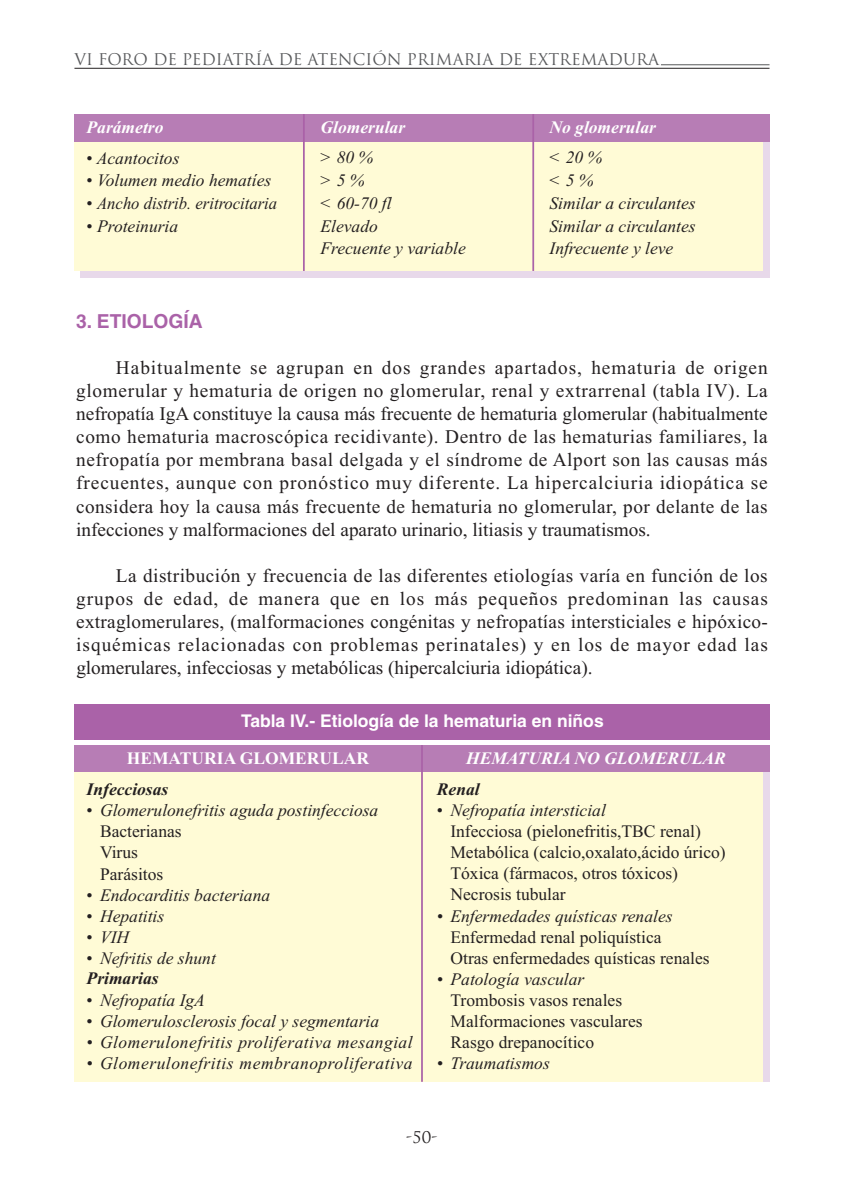
<style>
.page{position:relative;width:844px;height:1191px;background:#fff}
.page>*{position:absolute;margin:0;border:0;box-sizing:border-box;transform-origin:0 0}
.t1{font:19.25px/23.1px "Times New Roman";color:#231f20;text-align:justify}
.t2{font:700 19.25px "Helvetica";color:#aa62a8}
.t3{font:italic 17.5px/22.8px "Times New Roman";color:#231f20}
.t4{font:17.5px/21px "Times New Roman";color:#231f20}
.t5{font:italic 700 17.5px "Times New Roman";color:#fff}
.t6{font:italic 17.5px "Times New Roman";letter-spacing:.025em;color:#231f20}
.t7{font:italic 17.5px "Times New Roman";letter-spacing:.03em;color:#231f20}
.t8{font:700 17.5px "Helvetica";color:#fff}
.t9{font:700 17.5px "Times New Roman";color:#fff}
.t10{font:italic 700 17.5px "Times New Roman";color:#231f20}
.t11{font:15.75px "Trajan";color:#57585a}
.t12{font:15.75px "Trajan";color:#231f20}
.s1{font-style:normal}
.s2{font-weight:700}
</style>
<div class="page">
<div style="left:74px;top:745px;width:695px;height:27px;background:#b77db5"></div>
<hr style="left:660px;top:64px;width:109px;height:1px;background:#57585a">
<hr style="left:74px;top:68px;width:695px;height:1px;background:#231f20">
<div style="left:80px;top:114px;width:689px;height:163px;background:#e8d9ea"></div>
<div style="left:74px;top:114px;width:689px;height:157px;background:#fffbd6"></div>
<div style="left:74px;top:114px;width:695px;height:28px;background:#b77db5"></div>
<hr style="left:532px;top:114px;width:2px;height:157px;background:#aa62a8">
<hr style="left:303px;top:114px;width:1px;height:157px;background:#aa62a8">
<div style="left:74px;top:772px;width:689px;height:309px;background:#fffbd6"></div>
<div style="left:74px;top:704px;width:695px;height:35px;background:#aa62a8"></div>
<hr style="left:421px;top:745px;width:2px;height:336px;background:#aa62a8">
<p class="t11" style="left:74px;top:50px;width:586px">VI FORO DE PEDIATRÍA DE ATENCIÓN PRIMARIA DE EXTREMADURA</p>
<p class="t5" style="left:87px;top:117px;width:78px">Parámetro</p>
<p class="t3" style="left:87px;top:146px;width:94px">• Acantocitos</p>
<p class="t3" style="left:87px;top:169px;width:186px">• Volumen medio hematíes</p>
<p class="t3" style="left:87px;top:192px;width:192px">• Ancho distrib. eritrocitaria</p>
<p class="t3" style="left:87px;top:214px;width:93px">• Proteinuria</p>
<p class="t5" style="left:320px;top:117px;width:86px">Glomerular</p>
<p class="t3" style="left:320px;top:146px;width:147px">&gt;80%<br>&gt;5%<br>&lt; 60-70 fl<br>Elevado<br>Frecuente y variable</p>
<p class="t5" style="left:549px;top:117px;width:108px">No glomerular</p>
<p class="t3" style="left:549px;top:146px;width:148px">&lt;20%<br>&lt;5%<br>Similar a circulantes<br>Similar a circulantes<br>Infrecuente y leve</p>
<p class="t2" style="left:76px;top:314px;width:128px">3. ETIOLOGÍA</p>
<p class="t1" style="left:76px;top:356px;width:693px;text-indent:40px">Habitualmente se agrupan en dos grandes apartados, hematuria de origen glomerular y hematuria de origen no glomerular, renal y extrarrenal (tabla IV). La nefropatía IgA constituye la causa más frecuente de hematuria glomerular (habitualmente como hematuria macroscópica recidivante). Dentro de las hematurias familiares, la nefropatía por membrana basal delgada y el síndrome de Alport son las causas más frecuentes, aunque con pronóstico muy diferente. La hipercalciuria idiopática se considera hoy la causa más frecuente de hematuria no glomerular, por delante de las infecciones y malformaciones del aparato urinario, litiasis y traumatismos.</p>
<p class="t1" style="left:76px;top:564px;width:693px;text-indent:40px">La distribución y frecuencia de las diferentes etiologías varía en función de los grupos de edad, de manera que en los más pequeños predominan las causas extraglomerulares, (malformaciones congénitas y nefropatías intersticiales e hipóxico&shy;isquémicas relacionadas con problemas perinatales) y en los de mayor edad las glomerulares, infecciosas y metabólicas (hipercalciuria idiopática).</p>
<p class="t8" style="left:241px;top:714px;width:364px">Tabla IV.- Etiología de la hematuria en niños</p>
<p class="t9" style="left:127px;top:747px;width:244px">HEMATURIA GLOMERULAR</p>
<p class="t5" style="left:466px;top:747px;width:261px">HEMATURIA NO GLOMERULAR</p>
<p class="t10" style="left:87px;top:779px;width:83px">Infecciosas</p>
<p class="t3" style="left:87px;top:799px;width:293px">• Glomerulonefritis aguda postinfecciosa</p>
<p class="t4" style="left:100px;top:821px;width:83px">Bacterianas<br>Virus<br>Parásitos</p>
<p class="t3" style="left:87px;top:883px;width:185px">• Endocarditis bacteriana</p>
<p class="t3" style="left:87px;top:904px;width:79px"><span class="s1">•</span> Hepatitis</p>
<p class="t3" style="left:87px;top:925px;width:44px">• VIH</p>
<p class="t3" style="left:87px;top:947px;width:131px;line-height:20.7px"><span class="s1">•</span> Nefritis de shunt<br><span class="s2">Primarias</span></p>
<p class="t3" style="left:87px;top:988px;width:120px"><span class="s1">•</span> Nefropatía IgA</p>
<p class="t3" style="left:87px;top:1009px;width:294px"><span class="s1">•</span> Glomerulosclerosis focal y segmentaria</p>
<p class="t6" style="left:87px;top:1031px;width:327px"><span class="s1">•</span> Glomerulonefritis proliferativa mesangial</p>
<p class="t7" style="left:87px;top:1052px;width:327px"><span class="s1">•</span> Glomerulonefritis membranoproliferativa</p>
<p class="t10" style="left:437px;top:779px;width:44px">Renal</p>
<p class="t3" style="left:437px;top:799px;width:170px">• Nefropatía intersticial</p>
<p class="t4" style="left:450px;top:821px;width:277px">Infecciosa (pielonefritis,TBC renal)<br>Metabólica (calcio,oxalato,ácido úrico)<br>Tóxica (fármacos, otros tóxicos)<br>Necrosis tubular</p>
<p class="t3" style="left:437px;top:904px;width:237px">• Enfermedades quísticas renales</p>
<p class="t4" style="left:450px;top:926px;width:261px">Enfermedad renal poliquística<br>Otras enfermedades quísticas renales</p>
<p class="t3" style="left:437px;top:967px;width:149px">• Patología vascular</p>
<p class="t4" style="left:450px;top:989px;width:193px">Trombosis vasos renales<br>Malformaciones vasculares<br>Rasgo drepanocítico</p>
<p class="t3" style="left:437px;top:1051px;width:114px">• Traumatismos</p>
<p class="t12" style="left:406px;top:1128px;width:33px">-50-</p>
</div>
